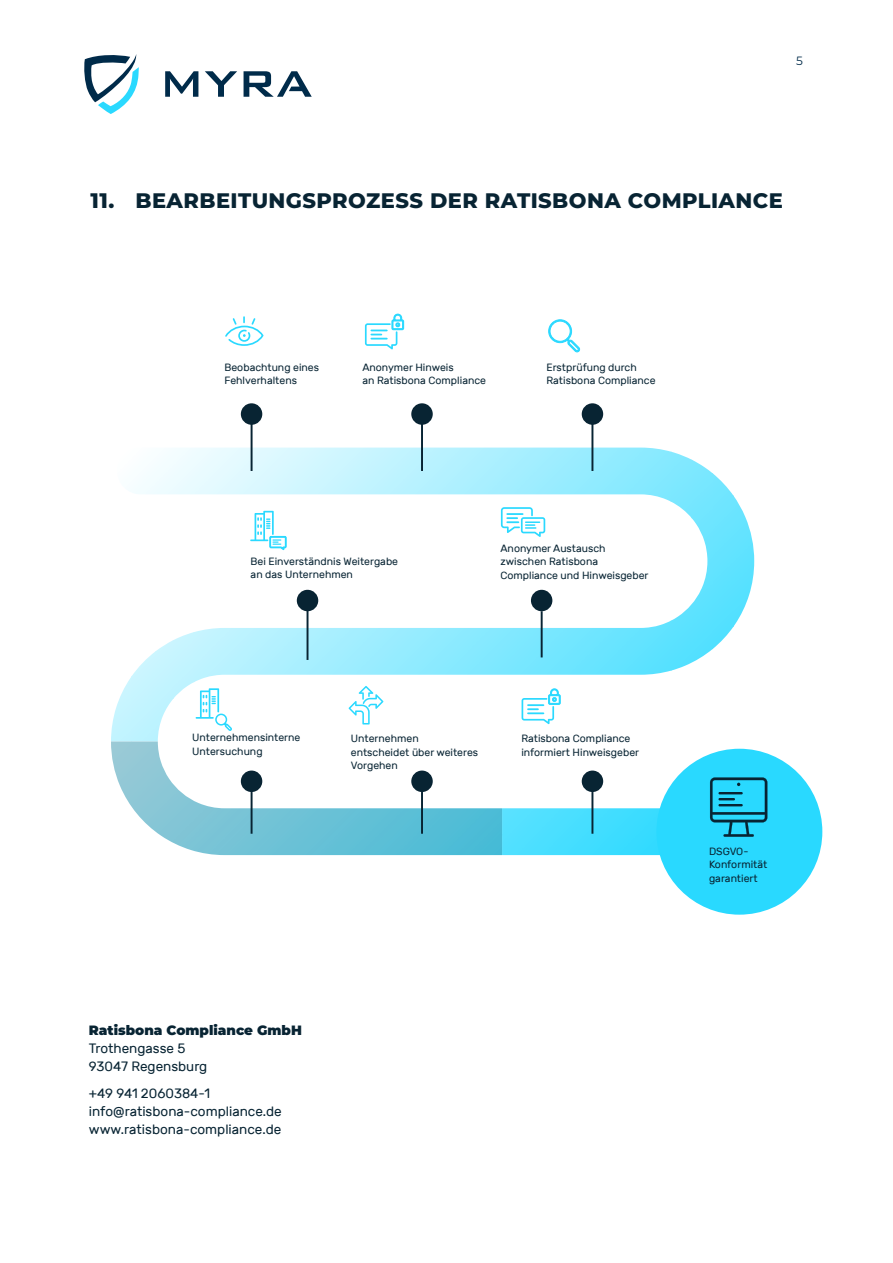
<style>
.page{position:relative;width:893px;height:1263px;background:#fff}
.page>*{position:absolute;margin:0;border:0;box-sizing:border-box;transform-origin:0 0}
.t1{font:800 21px "Montserrat";letter-spacing:.02em;color:#082433}
.t2{font:13.5px/18px "Rubik";color:#082433}
.t3{font:900 13.5px "Montserrat";color:#082433}
.t4{font:12px "Montserrat";color:#002b4a}
.t5{font:10.5px/13.5px "Rubik";color:#082433}
</style>
<div class="page">
<svg style="left:84px;top:54px;width:55px;height:60px"></svg>
<svg style="left:165px;top:71px;width:33px;height:26px"></svg>
<svg style="left:205px;top:71px;width:32px;height:26px"></svg>
<svg style="left:244px;top:71px;width:68px;height:26px"></svg>
<img style="left:502px;top:835px;width:157px;height:20px">
<img style="left:502px;top:808px;width:157px;height:27px">
<img style="left:111px;top:677px;width:20px;height:64px">
<img style="left:131px;top:652px;width:42px;height:89px">
<img style="left:173px;top:632px;width:21px;height:67px">
<img style="left:194px;top:620px;width:477px;height:62px">
<img style="left:671px;top:591px;width:42px;height:80px">
<img style="left:155px;top:640px;width:19px;height:12px">
<img style="left:712px;top:473px;width:21px;height:176px">
<img style="left:733px;top:495px;width:21px;height:132px">
<img style="left:692px;top:460px;width:21px;height:131px">
<img style="left:671px;top:452px;width:21px;height:67px">
<img style="left:133px;top:448px;width:538px;height:54px">
<img style="left:111px;top:741px;width:391px;height:114px">
<div style="left:656px;top:749px;width:166px;height:166px;background:#29d9ff;border-radius:50%"></div>
<hr style="left:251px;top:420px;width:2px;height:51px;background:#082433">
<div style="left:242px;top:404px;width:19px;height:20px;background:#082433;border-radius:50%"></div>
<div style="left:241px;top:403px;width:21px;height:22px;border:2px solid #082433;border-radius:50%"></div>
<hr style="left:251px;top:792px;width:2px;height:42px;background:#082433">
<div style="left:242px;top:771px;width:19px;height:20px;background:#082433;border-radius:50%"></div>
<div style="left:241px;top:770px;width:21px;height:22px;border:2px solid #082433;border-radius:50%"></div>
<hr style="left:421px;top:420px;width:2px;height:51px;background:#082433">
<div style="left:412px;top:404px;width:20px;height:20px;background:#082433;border-radius:50%"></div>
<div style="left:411px;top:403px;width:22px;height:22px;border:2px solid #082433;border-radius:50%"></div>
<hr style="left:421px;top:792px;width:2px;height:42px;background:#082433">
<div style="left:412px;top:771px;width:20px;height:20px;background:#082433;border-radius:50%"></div>
<div style="left:411px;top:770px;width:22px;height:22px;border:2px solid #082433;border-radius:50%"></div>
<hr style="left:307px;top:597px;width:1px;height:63px;background:#082433">
<div style="left:298px;top:591px;width:19px;height:19px;background:#082433;border-radius:50%"></div>
<div style="left:297px;top:590px;width:21px;height:21px;border:2px solid #082433;border-radius:50%"></div>
<hr style="left:591px;top:420px;width:2px;height:51px;background:#082433">
<div style="left:583px;top:404px;width:19px;height:20px;background:#082433;border-radius:50%"></div>
<div style="left:582px;top:403px;width:21px;height:22px;border:2px solid #082433;border-radius:50%"></div>
<hr style="left:591px;top:792px;width:2px;height:42px;background:#082433">
<div style="left:583px;top:771px;width:19px;height:20px;background:#082433;border-radius:50%"></div>
<div style="left:582px;top:770px;width:21px;height:22px;border:2px solid #082433;border-radius:50%"></div>
<hr style="left:541px;top:611px;width:2px;height:46px;background:#082433">
<div style="left:532px;top:591px;width:19px;height:19px;background:#082433;border-radius:50%"></div>
<div style="left:531px;top:590px;width:21px;height:21px;border:2px solid #082433;border-radius:50%"></div>
<svg style="left:225px;top:317px;width:39px;height:29px"></svg>
<svg style="left:365px;top:314px;width:39px;height:35px"></svg>
<svg style="left:250px;top:511px;width:37px;height:40px"></svg>
<svg style="left:501px;top:507px;width:44px;height:30px"></svg>
<svg style="left:548px;top:319px;width:32px;height:33px"></svg>
<svg style="left:195px;top:688px;width:37px;height:43px"></svg>
<svg style="left:349px;top:686px;width:34px;height:38px"></svg>
<svg style="left:522px;top:688px;width:39px;height:36px"></svg>
<svg style="left:710px;top:777px;width:57px;height:60px"></svg>
<hr style="left:718px;top:804px;width:25px;height:2px;background:#082433">
<p class="t4" style="left:796px;top:52px;width:8px">5</p>
<h1 class="t1" style="left:91px;top:186px;width:694px">11. BEARBEITUNGSPROZESS DER RATISBONA COMPLIANCE</h1>
<p class="t5" style="left:224px;top:361px;width:96px">Beobachtung eines<br>Fehlverhaltens</p>
<p class="t5" style="left:362px;top:361px;width:125px">Anonymer Hinweis<br>an Ratisbona Compliance</p>
<p class="t5" style="left:546px;top:361px;width:111px">Erstprüfung durch<br>Ratisbona Compliance</p>
<p class="t5" style="left:251px;top:555px;width:149px">Bei Einverständnis Weitergabe an das Unternehmen</p>
<p class="t5" style="left:500px;top:542px;width:150px">Anonymer Austausch zwischen Ratisbona<br>Compliance und Hinweisgeber</p>
<p class="t5" style="left:192px;top:731px;width:110px">Unternehmensinterne<br>Untersuchung</p>
<p class="t5" style="left:351px;top:732px;width:129px">Unternehmen entscheidet über weiteres<br>Vorgehen</p>
<p class="t5" style="left:521px;top:732px;width:119px">Ratisbona Compliance informiert Hinweisgeber</p>
<p class="t3" style="left:89px;top:1020px;width:214px">Ratisbona Compliance GmbH</p>
<p class="t2" style="left:89px;top:1040px;width:120px">Trothengasse 5<br>93047 Regensburg</p>
<p class="t2" style="left:89px;top:1085px;width:194px">+49 941 2060384-1 info@ratisbona-compliance.de www.ratisbona-compliance.de</p>
<p class="t5" style="left:709px;top:844px;width:60px">DSGVO-<br>Konformität garantiert</p>
</div>
